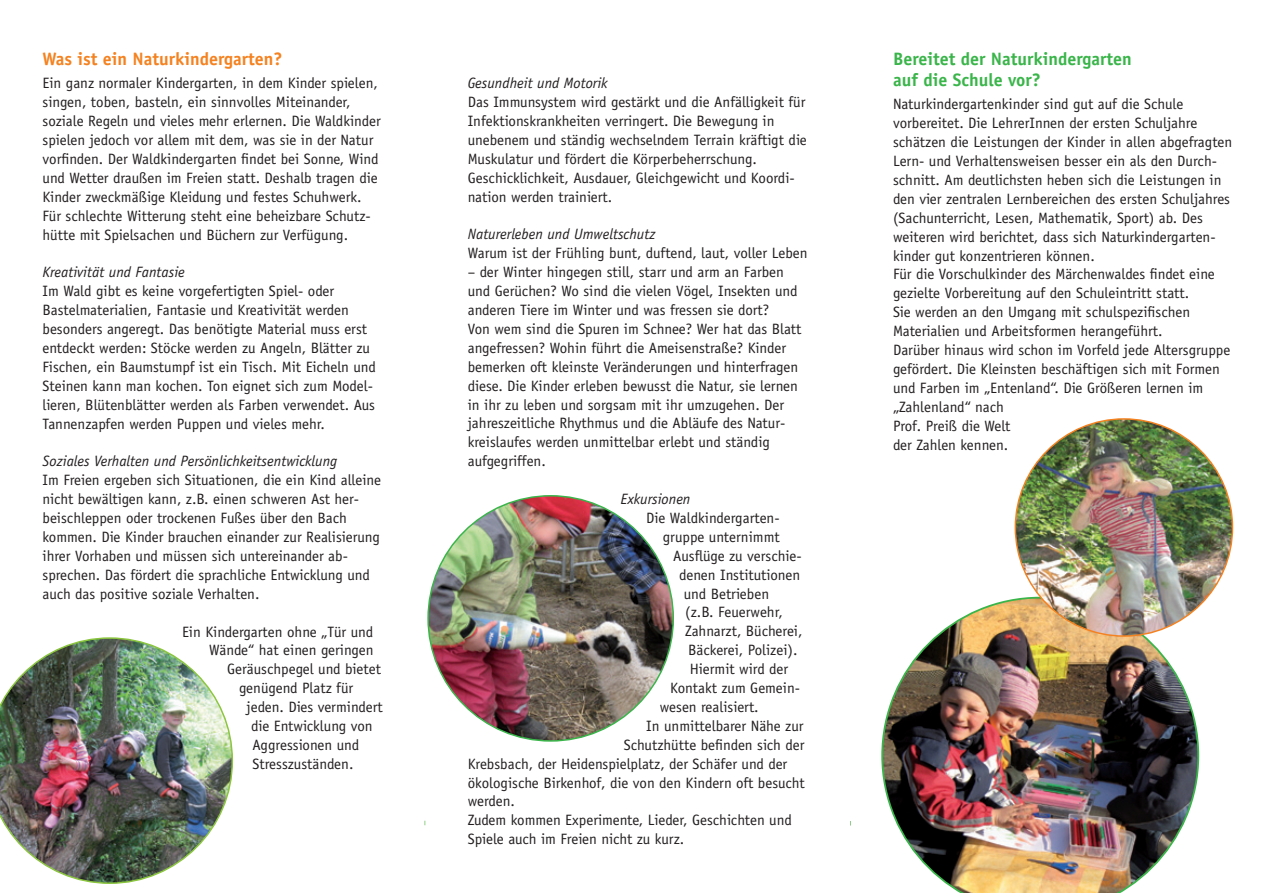
<style>
.page{position:relative;width:1263px;height:893px;background:#fff}
.page>*{position:absolute;margin:0;border:0;box-sizing:border-box;transform-origin:0 0}
.t1{font:700 18px/21px "Officina Sans";color:#3ab54a}
.t2{font:700 18px "Officina Sans";color:#f58220}
.t3{font:15px/18.9px "Officina Sans";color:#231f20}
.t4{font:italic 15px "Officina Sans";color:#231f20}
</style>
<div class="page">
<img style="left:881px;top:597px;width:318px;height:296px">
<img style="left:0;top:637px;width:233px;height:247px">
<img style="left:428px;top:496px;width:245px;height:245px;border-radius:123px">
<img style="left:1015px;top:419px;width:217px;height:217px;border-radius:109px">
<p class="t2" style="left:43px;top:48px;width:241px">Was ist ein Naturkindergarten?</p>
<p class="t3" style="left:43px;top:74px;width:340px">Ein ganz normaler Kindergarten, in dem Kinder spielen, singen, toben, basteln, ein sinnvolles Miteinander, soziale Regeln und vieles mehr erlernen. Die Waldkinder spielen jedoch vor allem mit dem, was sie in der Natur vorfinden. Der Waldkindergarten findet bei Sonne, Wind und Wetter draußen im Freien statt. Deshalb tragen die Kinder zweckmäßige Kleidung und festes Schuhwerk.<br>Für schlechte Witterung steht eine beheizbare Schutz&shy;hütte mit Spielsachen und Büchern zur Verfügung.</p>
<p class="t4" style="left:43px;top:264px;width:144px">Kreativität und Fantasie</p>
<p class="t3" style="left:43px;top:282px;width:335px">Im Wald gibt es keine vorgefertigten Spiel- oder Bastelmaterialien, Fantasie und Kreativität werden besonders angeregt. Das benötigte Material muss erst entdeckt werden: Stöcke werden zu Angeln, Blätter zu Fischen, ein Baumstumpf ist ein Tisch. Mit Eicheln und Steinen kann man kochen. Ton eignet sich zum Model&shy;lieren, Blütenblätter werden als Farben verwendet. Aus Tannenzapfen werden Puppen und vieles mehr.</p>
<p class="t4" style="left:43px;top:453px;width:296px">Soziales Verhalten und Persönlichkeitsentwicklung</p>
<p class="t3" style="left:43px;top:471px;width:340px">Im Freien ergeben sich Situationen, die ein Kind alleine nicht bewältigen kann, z.B. einen schweren Ast her&shy;beischleppen oder trockenen Fußes über den Bach kommen. Die Kinder brauchen einander zur Realisierung ihrer Vorhaben und müssen sich untereinander ab&shy;sprechen. Das fördert die sprachliche Entwicklung und auch das positive soziale Verhalten.</p>
<p class="t3" style="left:182px;top:622px;width:193px">Ein Kindergarten ohne „Tür und</p>
<p class="t3" style="left:209px;top:641px;width:166px">Wände“ hat einen geringen</p>
<p class="t3" style="left:227px;top:660px;width:155px">Geräuschpegel und bietet</p>
<p class="t3" style="left:239px;top:679px;width:116px">genügend Platz für</p>
<p class="t3" style="left:247px;top:698px;width:138px">jeden. Dies vermindert</p>
<p class="t3" style="left:251px;top:716px;width:123px">die Entwicklung von</p>
<p class="t3" style="left:253px;top:735px;width:108px">Aggressionen und</p>
<p class="t3" style="left:253px;top:754px;width:102px">Stresszuständen.</p>
<p class="t4" style="left:468px;top:74px;width:141px">Gesundheit und Motorik</p>
<p class="t3" style="left:468px;top:93px;width:341px">Das Immunsystem wird gestärkt und die Anfälligkeit für Infektionskrankheiten verringert. Die Bewegung in unebenem und ständig wechselndem Terrain kräftigt die Muskulatur und fördert die Körperbeherrschung.<br>Geschicklichkeit, Ausdauer, Gleichgewicht und Koordi&shy;nation werden trainiert.</p>
<p class="t4" style="left:468px;top:226px;width:189px">Naturerleben und Umweltschutz</p>
<p class="t3" style="left:468px;top:244px;width:341px">Warum ist der Frühling bunt, duftend, laut, voller Leben</p>
<p class="t3" style="left:468px;top:263px;width:335px">– der Winter hingegen still, starr und arm an Farben und Gerüchen? Wo sind die vielen Vögel, Insekten und anderen Tiere im Winter und was fressen sie dort?<br>Von wem sind die Spuren im Schnee? Wer hat das Blatt angefressen? Wohin führt die Ameisenstraße? Kinder bemerken oft kleinste Veränderungen und hinterfragen diese. Die Kinder erleben bewusst die Natur, sie lernen in ihr zu leben und sorgsam mit ihr umzugehen. Der jahreszeitliche Rhythmus und die Abläufe des Natur&shy;kreislaufes werden unmittelbar erlebt und ständig aufgegriffen.</p>
<p class="t4" style="left:621px;top:490px;width:71px">Exkursionen</p>
<p class="t3" style="left:646px;top:508px;width:133px">Die Waldkindergarten-</p>
<p class="t3" style="left:663px;top:527px;width:118px">gruppe unternimmt</p>
<p class="t3" style="left:673px;top:546px;width:130px">Ausflüge zu verschie-</p>
<p class="t3" style="left:679px;top:565px;width:122px">denen Institutionen</p>
<p class="t3" style="left:684px;top:584px;width:87px">und Betrieben</p>
<p class="t3" style="left:685px;top:603px;width:99px">(z.B. Feuerwehr,</p>
<p class="t3" style="left:685px;top:622px;width:119px">Zahnarzt, Bücherei,</p>
<p class="t3" style="left:688px;top:641px;width:111px">Bäckerei, Polizei).</p>
<p class="t3" style="left:690px;top:660px;width:100px">Hiermit wird der</p>
<p class="t3" style="left:670px;top:679px;width:131px">Kontakt zum Gemein-</p>
<p class="t3" style="left:660px;top:697px;width:100px">wesen realisiert.</p>
<p class="t3" style="left:646px;top:716px;width:159px">In unmittelbarer Nähe zur</p>
<p class="t3" style="left:624px;top:735px;width:182px">Schutzhütte befinden sich der</p>
<p class="t3" style="left:468px;top:754px;width:321px">Krebsbach, der Heidenspielplatz, der Schäfer und der</p>
<p class="t3" style="left:468px;top:773px;width:338px">ökologische Birkenhof, die von den Kindern oft besucht</p>
<p class="t3" style="left:468px;top:792px;width:49px">werden.</p>
<p class="t3" style="left:468px;top:811px;width:326px">Zudem kommen Experimente, Lieder, Geschichten und</p>
<p class="t3" style="left:468px;top:830px;width:218px">Spiele auch im Freien nicht zu kurz.</p>
<p class="t1" style="left:893px;top:48px;width:240px">Bereitet der Naturkindergarten auf die Schule vor?</p>
<p class="t3" style="left:893px;top:95px;width:341px">Naturkindergartenkinder sind gut auf die Schule vorbereitet. Die LehrerInnen der ersten Schuljahre schätzen die Leistungen der Kinder in allen abgefragten Lern- und Verhaltensweisen besser ein als den Durch&shy;schnitt. Am deutlichsten heben sich die Leistungen in den vier zentralen Lernbereichen des ersten Schuljahres (Sachunterricht, Lesen, Mathematik, Sport) ab. Des weiteren wird berichtet, dass sich Naturkindergarten&shy;kinder gut konzentrieren können.<br>Für die Vorschulkinder des Märchenwaldes findet eine gezielte Vorbereitung auf den Schuleintritt statt.<br>Sie werden an den Umgang mit schulspezifischen Materialien und Arbeitsformen herangeführt.<br>Darüber hinaus wird schon im Vorfeld jede Altersgruppe gefördert. Die Kleinsten beschäftigen sich mit Formen und Farben im „Entenland“. Die Größeren lernen im „Zahlenland“ nach<br>Prof. Preiß die Welt<br>der Zahlen kennen.</p>
</div>
